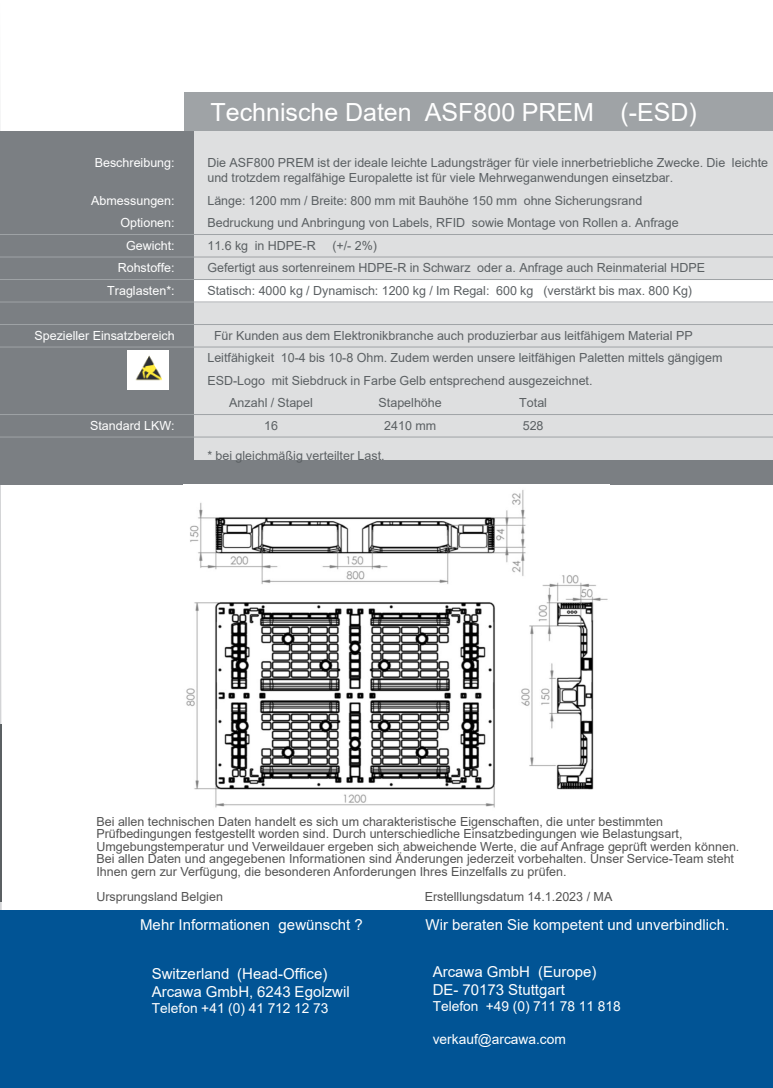
<style>
.page{position:relative;width:773px;height:1088px;background:#fff}
.page>*{position:absolute;margin:0;border:0;box-sizing:border-box;transform-origin:0 0}
.t1{font:25px "Arial";color:#fff}
.t2{font:15px/18px "Arial";color:#fff}
.t3{font:13.75px "Arial";color:#fff}
.t4{font:12.5px/15px "Arial";color:#5b6063}
.t5{font:12.5px/12.5px "Arial";color:#535353}
.t6{font:12.5px "Arial";color:#fff}
</style>
<div class="page">
<svg style="left:0;top:120px;width:2px;height:791px"></svg>
<hr style="left:0;top:725px;width:2px;height:177px;background:#5b6063">
<div style="left:0;top:138px;width:772px;height:347px;background:#7b7f83"></div>
<div style="left:184px;top:131px;width:588px;height:329px;background:#dedfe0"></div>
<div style="left:184px;top:280px;width:588px;height:23px;background:#fff"></div>
<div style="left:0;top:131px;width:194px;height:329px;background:#7b7f83"></div>
<div style="left:184px;top:92px;width:588px;height:39px;background:#9fa3a6"></div>
<hr style="left:0;top:234px;width:772px;height:1px;background:#9fa3a6">
<hr style="left:0;top:257px;width:772px;height:1px;background:#9fa3a6">
<hr style="left:0;top:279px;width:772px;height:1px;background:#9fa3a6">
<hr style="left:0;top:302px;width:772px;height:1px;background:#9fa3a6">
<hr style="left:0;top:324px;width:772px;height:1px;background:#9fa3a6">
<hr style="left:0;top:347px;width:772px;height:1px;background:#9fa3a6">
<hr style="left:0;top:414px;width:772px;height:1px;background:#9fa3a6">
<hr style="left:0;top:437px;width:772px;height:1px;background:#9fa3a6">
<img style="left:127px;top:351px;width:41px;height:38px">
<div style="left:0;top:911px;width:772px;height:177px;background:#015495"></div>
<img style="left:183px;top:484px;width:426px;height:324px">
<h1 class="t1" style="left:210px;top:95px;width:487px">Technische Daten ASF800 PREM (-ESD)</h1>
<p class="t6" style="left:95px;top:154px;width:81px">Beschreibung:</p>
<p class="t4" style="left:207px;top:155px;width:562px">Die ASF800 PREM ist der ideale leichte Ladungsträger für viele innerbetriebliche Zwecke. Die leichte und trotzdem regalfähige Europalette ist für viele Mehrweganwendungen einsetzbar.</p>
<p class="t6" style="left:91px;top:192px;width:85px">Abmessungen:</p>
<p class="t4" style="left:207px;top:193px;width:436px">Länge: 1200 mm / Breite: 800 mm mit Bauhöhe 150 mm ohne Sicherungsrand</p>
<p class="t6" style="left:120px;top:214px;width:56px">Optionen:</p>
<p class="t4" style="left:207px;top:215px;width:473px">Bedruckung und Anbringung von Labels, RFID sowie Montage von Rollen a. Anfrage</p>
<p class="t6" style="left:126px;top:237px;width:50px">Gewicht:</p>
<p class="t4" style="left:207px;top:238px;width:110px">11.6 kg in HDPE-R</p>
<p class="t4" style="left:332px;top:238px;width:46px">(+/- 2%)</p>
<p class="t6" style="left:118px;top:259px;width:58px">Rohstoffe:</p>
<p class="t4" style="left:207px;top:260px;width:499px">Gefertigt aus sortenreinem HDPE-R in Schwarz oder a. Anfrage auch Reinmaterial HDPE</p>
<p class="t6" style="left:107px;top:282px;width:69px">Traglasten*:</p>
<p class="t4" style="left:207px;top:283px;width:486px">Statisch: 4000 kg / Dynamisch: 1200 kg / Im Regal: 600 kg (verstärkt bis max. 800 Kg)</p>
<p class="t6" style="left:34px;top:327px;width:142px">Spezieller Einsatzbereich</p>
<p class="t4" style="left:214px;top:328px;width:480px">Für Kunden aus dem Elektronikbranche auch produzierbar aus leitfähigem Material PP</p>
<p class="t4" style="left:207px;top:350px;width:516px">Leitfähigkeit 10-4 bis 10-8 Ohm. Zudem werden unsere leitfähigen Paletten mittels gängigem</p>
<p class="t4" style="left:207px;top:373px;width:386px">ESD-Logo mit Siebdruck in Farbe Gelb entsprechend ausgezeichnet.</p>
<p class="t4" style="left:229px;top:395px;width:85px">Anzahl / Stapel</p>
<p class="t4" style="left:378px;top:395px;width:65px">Stapelhöhe</p>
<p class="t4" style="left:519px;top:395px;width:29px">Total</p>
<p class="t6" style="left:90px;top:417px;width:86px">Standard LKW:</p>
<p class="t4" style="left:264px;top:418px;width:15px">16</p>
<p class="t4" style="left:384px;top:418px;width:53px">2410 mm</p>
<p class="t4" style="left:522px;top:418px;width:22px">528</p>
<p class="t4" style="left:207px;top:448px;width:179px">* bei gleichmäßig verteilter Last.</p>
<p class="t5" style="left:96px;top:815px;width:644px">Bei allen technischen Daten handelt es sich um charakteristische Eigenschaften, die unter bestimmten Prüfbedingungen festgestellt worden sind. Durch unterschiedliche Einsatzbedingungen wie Belastungsart, Umgebungstemperatur und Verweildauer ergeben sich abweichende Werte, die auf Anfrage geprüft werden können.<br>Bei allen Daten und angegebenen Informationen sind Änderungen jederzeit vorbehalten. Unser Service-Team steht Ihnen gern zur Verfügung, die besonderen Anforderungen Ihres Einzelfalls zu prüfen.</p>
<p class="t5" style="left:96px;top:890px;width:128px">Ursprungsland Belgien</p>
<p class="t5" style="left:424px;top:890px;width:189px">Erstelllungsdatum 14.1.2023 / MA</p>
<p class="t2" style="left:140px;top:915px;width:224px">Mehr Informationen gewünscht ?</p>
<p class="t2" style="left:425px;top:915px;width:305px">Wir beraten Sie kompetent und unverbindlich.</p>
<p class="t2" style="left:152px;top:964px;width:199px">Switzerland (Head-Office)<br>Arcawa GmbH, 6243 Egolzwil</p>
<p class="t3" style="left:152px;top:999px;width:178px">Telefon +41 (0) 41 712 12 73</p>
<p class="t2" style="left:432px;top:962px;width:165px">Arcawa GmbH (Europe)<br>DE- 70173 Stuttgart</p>
<p class="t3" style="left:432px;top:997px;width:189px">Telefon +49 (0) 711 78 11 818</p>
<p class="t3" style="left:432px;top:1030px;width:135px">verkauf@arcawa.com</p>
</div>
